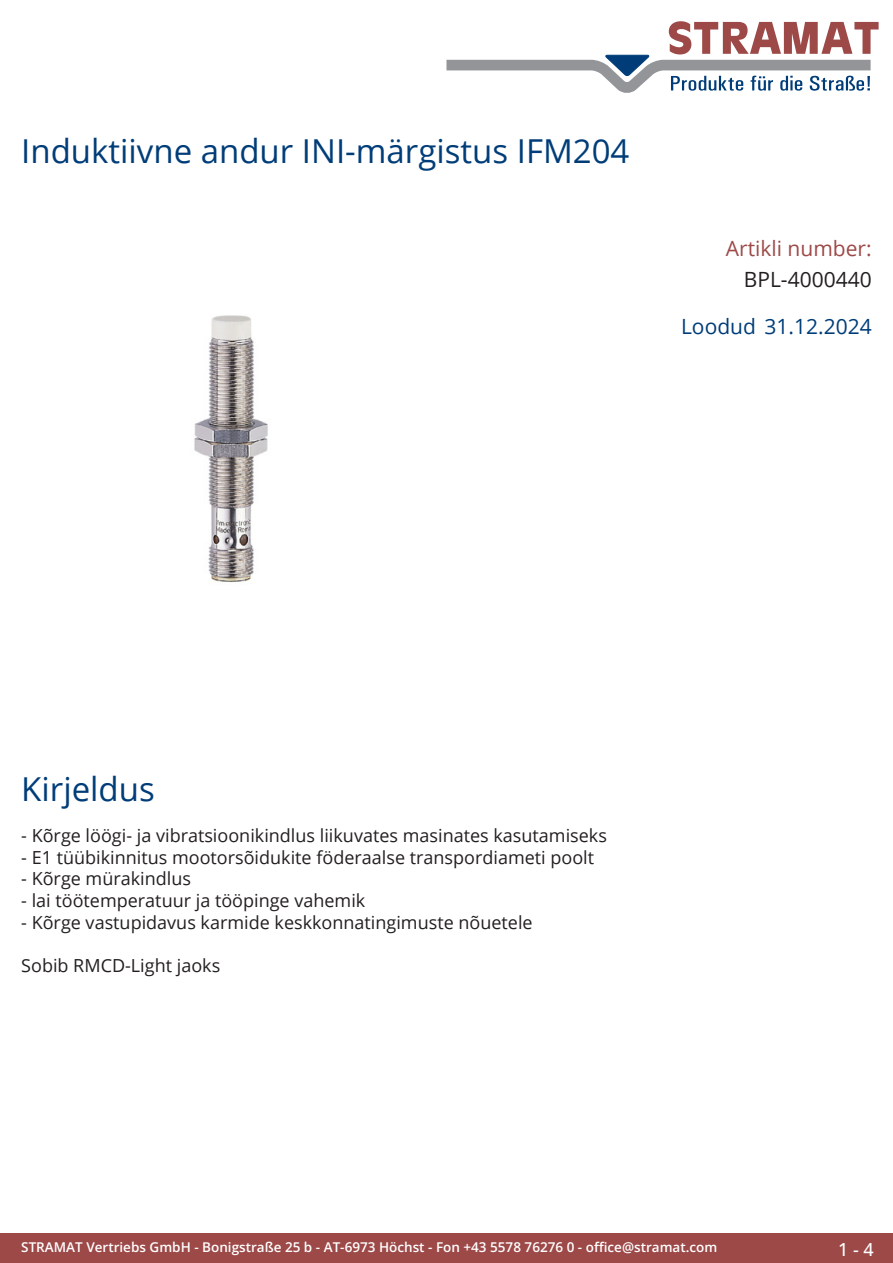
<style>
.page{position:relative;width:893px;height:1263px;background:#fff}
.page>*{position:absolute;margin:0;border:0;box-sizing:border-box;transform-origin:0 0}
.Produkttitel{font:33px "Open Sans";color:#003d78}
.Erstellungsdatum{font:21px "Open Sans";color:#003d78}
.TechDaten_Überschrif{font:21px "Open Sans";color:#9c4948}
.TechDaten_Inhalt{font:21px "Open Sans";color:#231f20}
.Beschreibung_Text{font:18px "Open Sans";color:#231f20}
.t1{font:500 18px "Open Sans";color:#fff}
.t2{font:600 13.5px "Open Sans";color:#fff}
</style>
<div class="page">
<div style="left:0;top:1233px;width:893px;height:30px;background:#9c4948"></div>
<svg style="left:446px;top:21px;width:433px;height:72px"></svg>
<img style="left:194px;top:315px;width:74px;height:267px">
<p class="Produkttitel" style="left:21px;top:128px;width:610px">Induktiivne andur INI-märgistus IFM204</p>
<p class="TechDaten_Überschrif" style="left:726px;top:234px;width:147px">Artikli number:</p>
<p class="TechDaten_Inhalt" style="left:744px;top:265px;width:129px">BPL-4000440</p>
<p class="Erstellungsdatum" style="left:681px;top:312px;width:192px">Loodud 31.12.2024</p>
<p class="Produkttitel" style="left:21px;top:766px;width:135px">Kirjeldus</p>
<p class="Beschreibung_Text" style="left:21px;top:823px;width:587px">- Kõrge löögi- ja vibratsioonikindlus liikuvates masinates kasutamiseks</p>
<p class="Beschreibung_Text" style="left:21px;top:845px;width:574px">- E1 tüübikinnitus mootorsõidukite föderaalse transpordiameti poolt</p>
<p class="Beschreibung_Text" style="left:21px;top:866px;width:171px">- Kõrge mürakindlus</p>
<p class="Beschreibung_Text" style="left:21px;top:888px;width:346px">- lai töötemperatuur ja tööpinge vahemik</p>
<p class="Beschreibung_Text" style="left:21px;top:910px;width:513px">- Kõrge vastupidavus karmide keskkonnatingimuste nõuetele</p>
<p class="Beschreibung_Text" style="left:21px;top:953px;width:201px">Sobib RMCD-Light jaoks</p>
<p class="t2" style="left:21px;top:1238px;width:698px">STRAMAT Vertriebs GmbH - Bonigstraße 25 b - AT-6973 Höchst - Fon +43 5578 76276 0 - office@stramat.com</p>
<p class="t1" style="left:838px;top:1237px;width:37px">1 - 4</p>
</div>
